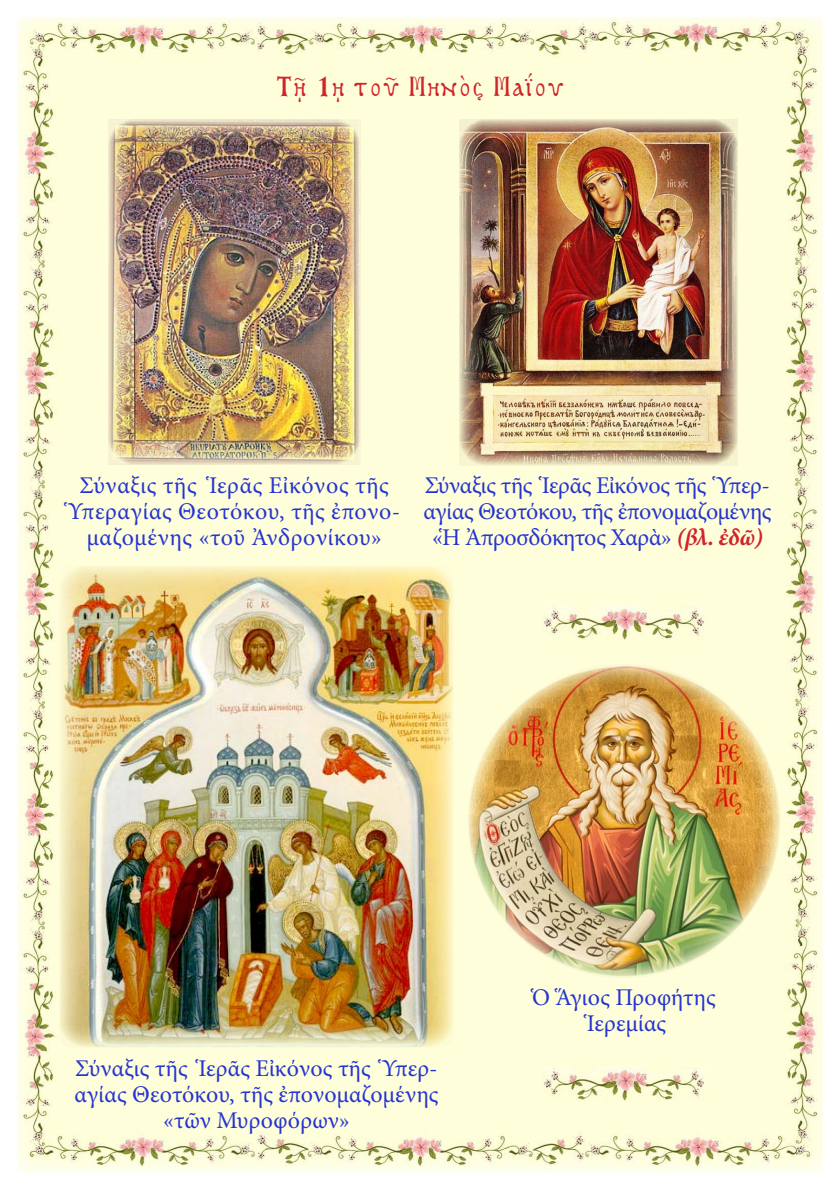
<style>
.page{position:relative;width:840px;height:1191px;background:#fff}
.page>*{position:absolute;margin:0;border:0;box-sizing:border-box;transform-origin:0 0}
.t1{font:28px "BYZIMAK";letter-spacing:.05em;color:#d1232a}
.t2{font:24px/26px "Minion Pro";color:#2534d0;text-align:center}
.t3{font:24px/26px "Minion Pro";letter-spacing:-.02em;color:#2534d0;text-align:center}
.t4{font:24px/26px "Minion Pro";letter-spacing:.02em;color:#2534d0;text-align:center}
.s1{font-weight:700;font-style:italic;color:#d1232a}
</style>
<div class="page">
<img style="left:17px;top:18px;width:805px;height:1155px">
<img style="left:459px;top:119px;width:278px;height:346px">
<img style="left:108px;top:119px;width:252px;height:345px">
<img style="left:59px;top:566px;width:394px;height:481px">
<img style="left:467px;top:663px;width:313px;height:315px">
<img style="left:543px;top:606px;width:161px;height:34px">
<img style="left:543px;top:1067px;width:161px;height:34px">
<p class="t1" style="left:276px;top:70px;width:289px">Τῇ 1ῃ τοῦ Μηνὸς Μαΐου</p>
<p class="t4" style="left:68px;top:473px;width:334px">Σύναξις τῆς Ἱερᾶς Εἰκόνος τῆς<br>Ὑπεραγίας Θεοτόκου, τῆς ἐπονο&shy;μαζομένης «τοῦ Ἀνδρονίκου»</p>
<p class="t3" style="left:423px;top:473px;width:349px">Σύναξις τῆς Ἱερᾶς Εἰκόνος τῆς Ὑπερ&shy;αγίας Θεοτόκου, τῆς ἐπονομαζομένης «Ἡ Ἀπροσδόκητος Χαρὰ» <span class="s1">(βλ. ἐδῶ)</span></p>
<p class="t2" style="left:532px;top:984px;width:185px">Ὁ Ἅγιος Προφήτης</p>
<p class="t2" style="left:586px;top:1010px;width:81px">Ἱερεμίας</p>
<p class="t2" style="left:74px;top:1055px;width:365px">Σύναξις τῆς Ἱερᾶς Εἰκόνος τῆς Ὑπερ&shy;αγίας Θεοτόκου, τῆς ἐπονομαζομένης «τῶν Μυροφόρων»</p>
</div>
